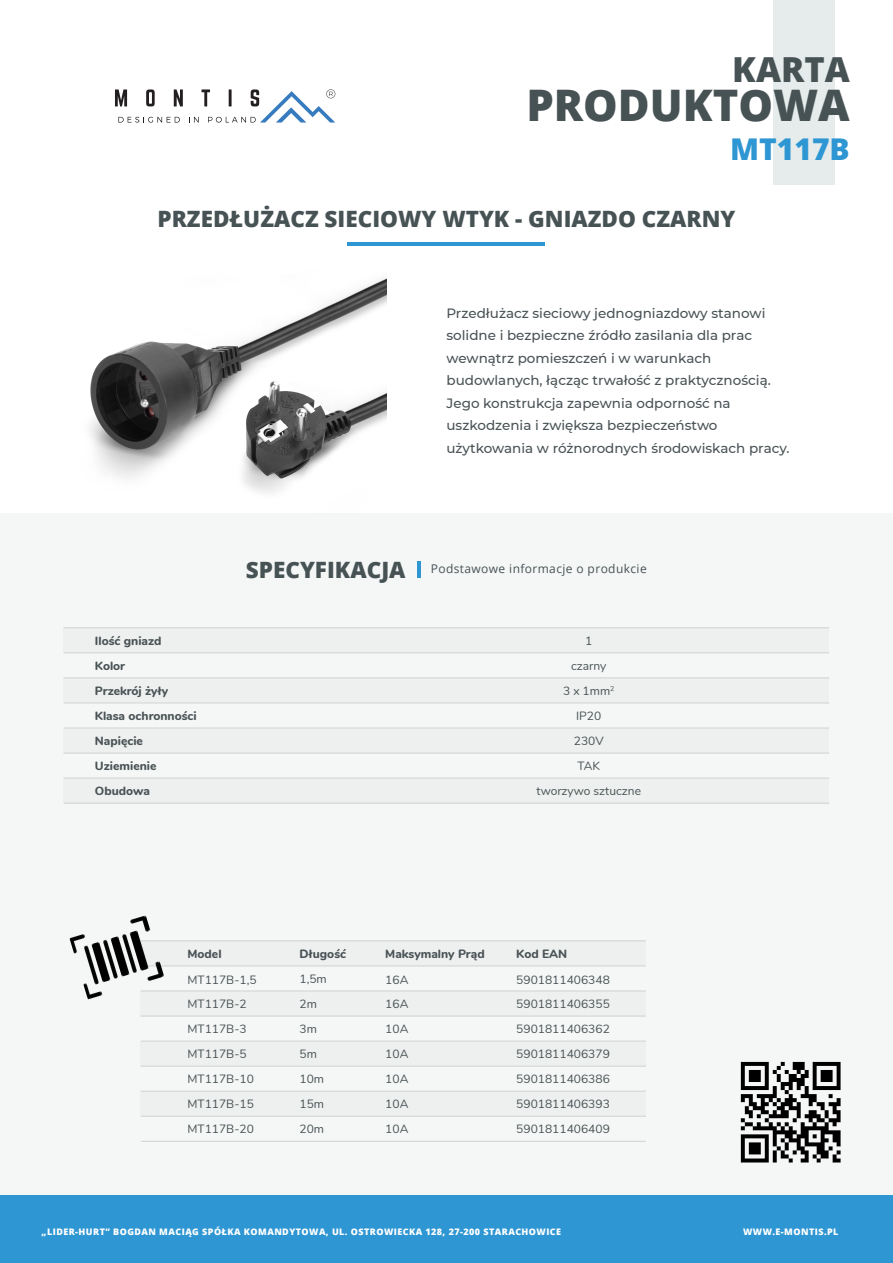
<style>
.page{position:relative;width:893px;height:1263px;background:#fff}
.page>*{position:absolute;margin:0;border:0;box-sizing:border-box;transform-origin:0 0}
.t1{font:800 43.5px "Open Sans";color:#475255}
.t2{font:800 34.5px "Open Sans";color:#475255}
.t3{font:800 30px "Open Sans";color:#2e96d3}
.t4{font:800 22.5px "Open Sans";color:#475255}
.t5{font:500 13.5px/22.5px "Montserrat";color:#495255}
.t6{font:12px/24.8px "Nunito";color:#495255}
.t7{font:800 12px "Nunito";color:#495255}
.t8{font:12px "Open Sans";letter-spacing:.03em;color:#475255}
.t9{font:800 9px "Open Sans";letter-spacing:.05em;color:#fff}
.s1{font-weight:800;font-size:22.5px}
</style>
<div class="page">
<div style="left:773px;top:0;width:61px;height:184px;background:#e6ecec"></div>
<div style="left:0;top:1195px;width:893px;height:68px;background:#2e96d3"></div>
<svg style="left:115px;top:89px;width:12px;height:17px"></svg>
<svg style="left:146px;top:89px;width:9px;height:17px"></svg>
<svg style="left:174px;top:89px;width:9px;height:17px"></svg>
<svg style="left:118px;top:117px;width:62px;height:6px"></svg>
<svg style="left:189px;top:89px;width:146px;height:34px"></svg>
<div style="left:0;top:513px;width:893px;height:682px;background:#f5f7f6"></div>
<div style="left:64px;top:778px;width:765px;height:25px;background:#eef0ef"></div>
<div style="left:64px;top:628px;width:765px;height:25px;background:#eef0ef"></div>
<div style="left:64px;top:678px;width:765px;height:25px;background:#eef0ef"></div>
<div style="left:64px;top:728px;width:765px;height:25px;background:#eef0ef"></div>
<hr style="left:64px;top:627px;width:765px;height:1px;background:#d1d2d2">
<hr style="left:64px;top:653px;width:765px;height:1px;background:#d1d2d2">
<hr style="left:64px;top:678px;width:765px;height:1px;background:#d1d2d2">
<hr style="left:64px;top:703px;width:765px;height:1px;background:#d1d2d2">
<hr style="left:64px;top:728px;width:765px;height:1px;background:#d1d2d2">
<hr style="left:64px;top:753px;width:765px;height:1px;background:#d1d2d2">
<hr style="left:64px;top:778px;width:765px;height:1px;background:#d1d2d2">
<div style="left:141px;top:941px;width:505px;height:25px;background:#eef0ef"></div>
<div style="left:141px;top:991px;width:505px;height:25px;background:#eef0ef"></div>
<hr style="left:141px;top:941px;width:505px;height:1px;background:#d1d2d2">
<hr style="left:141px;top:966px;width:505px;height:1px;background:#d1d2d2">
<hr style="left:141px;top:991px;width:505px;height:1px;background:#d1d2d2">
<hr style="left:141px;top:1016px;width:505px;height:1px;background:#d1d2d2">
<img style="left:69px;top:915px;width:98px;height:85px">
<div style="left:141px;top:1041px;width:505px;height:25px;background:#eef0ef"></div>
<hr style="left:141px;top:1041px;width:505px;height:1px;background:#d1d2d2">
<hr style="left:141px;top:1066px;width:505px;height:1px;background:#d1d2d2">
<div style="left:141px;top:1091px;width:505px;height:25px;background:#eef0ef"></div>
<hr style="left:141px;top:1091px;width:505px;height:1px;background:#d1d2d2">
<hr style="left:141px;top:1116px;width:505px;height:1px;background:#d1d2d2">
<hr style="left:141px;top:1141px;width:505px;height:1px;background:#d1d2d2">
<hr style="left:64px;top:803px;width:765px;height:1px;background:#d1d2d2">
<hr style="left:417px;top:561px;width:4px;height:17px;background:#2e96d3">
<img style="left:740px;top:1061px;width:101px;height:102px">
<img style="left:90px;top:278px;width:296px;height:215px">
<hr style="left:348px;top:242px;width:197px;height:4px;background:#2e96d3">
<h2 class="t2" style="left:732px;top:43px;width:119px">KARTA</h2>
<h1 class="t1" style="left:526px;top:72px;width:325px">PRODUKTOWA</h1>
<h3 class="t3" style="left:730px;top:126px;width:121px">MT117B</h3>
<h3 class="t4" style="left:158px;top:202px;width:579px">PRZEDŁUŻACZ SIECIOWY WTYK - GNIAZDO CZARNY</h3>
<p class="t5" style="left:446px;top:301px;width:345px">Przedłużacz sieciowy jednogniazdowy stanowi solidne i bezpieczne źródło zasilania dla prac wewnątrz pomieszczeń i w warunkach budowlanych, łącząc trwałość z praktycznością.<br>Jego konstrukcja zapewnia odporność na uszkodzenia i zwiększa bezpieczeństwo użytkowania w różnorodnych środowiskach pracy.</p>
<p class="t8" style="left:246px;top:561px;width:402px"><span class="s1">SPECYFIKACJA</span> Podstawowe informacje o produkcie</p>
<p class="t7" style="left:95px;top:632px;width:68px">Ilość gniazd</p>
<p class="t6" style="left:585px;top:628px;width:9px">1</p>
<p class="t7" style="left:95px;top:657px;width:32px">Kolor</p>
<p class="t6" style="left:571px;top:653px;width:37px">czarny</p>
<p class="t7" style="left:95px;top:682px;width:75px">Przekrój żyły</p>
<p class="t6" style="left:563px;top:678px;width:53px">3 x 1mm<sup>2</sup></p>
<p class="t7" style="left:95px;top:707px;width:103px">Klasa ochronności</p>
<p class="t6" style="left:576px;top:703px;width:27px">IP20</p>
<p class="t7" style="left:95px;top:732px;width:50px">Napięcie</p>
<p class="t6" style="left:574px;top:728px;width:31px">230V</p>
<p class="t7" style="left:95px;top:757px;width:63px">Uziemienie</p>
<p class="t6" style="left:578px;top:753px;width:24px">TAK</p>
<p class="t7" style="left:95px;top:782px;width:57px">Obudowa</p>
<p class="t6" style="left:536px;top:778px;width:106px">tworzywo sztuczne</p>
<p class="t7" style="left:187px;top:945px;width:36px">Model</p>
<p class="t7" style="left:299px;top:945px;width:48px">Długość</p>
<p class="t7" style="left:516px;top:945px;width:52px">Kod EAN</p>
<p class="t6" style="left:187px;top:966px;width:71px">MT117B-1,5<br>MT117B-2<br>MT117B-3</p>
<p class="t6" style="left:516px;top:966px;width:95px;text-align:justify">5901811406348<br>5901811406355<br>5901811406362</p>
<p class="t7" style="left:385px;top:945px;width:101px">Maksymalny Prąd</p>
<p class="t6" style="left:385px;top:966px;width:25px;text-align:justify">16A 16A 10A 10A 10A 10A 10A</p>
<p class="t6" style="left:299px;top:966px;width:29px">1,5m<br>2m<br>3m</p>
<p class="t6" style="left:299px;top:1040px;width:26px">5m<br>10m</p>
<p class="t6" style="left:187px;top:1041px;width:68px">MT117B-5<br>MT117B-10</p>
<p class="t6" style="left:516px;top:1041px;width:95px">5901811406379<br>5901811406386</p>
<p class="t6" style="left:299px;top:1091px;width:26px">15m<br>20m</p>
<p class="t6" style="left:187px;top:1091px;width:68px">MT117B-15<br>MT117B-20</p>
<p class="t6" style="left:516px;top:1091px;width:95px">5901811406393<br>5901811406409</p>
<p class="t9" style="left:42px;top:1225px;width:521px">„LIDER-HURT” BOGDAN MACIĄG SPÓŁKA KOMANDYTOWA, UL. OSTROWIECKA 128, 27-200 STARACHOWICE</p>
<p class="t9" style="left:743px;top:1225px;width:97px">WWW.E-MONTIS.PL</p>
</div>
